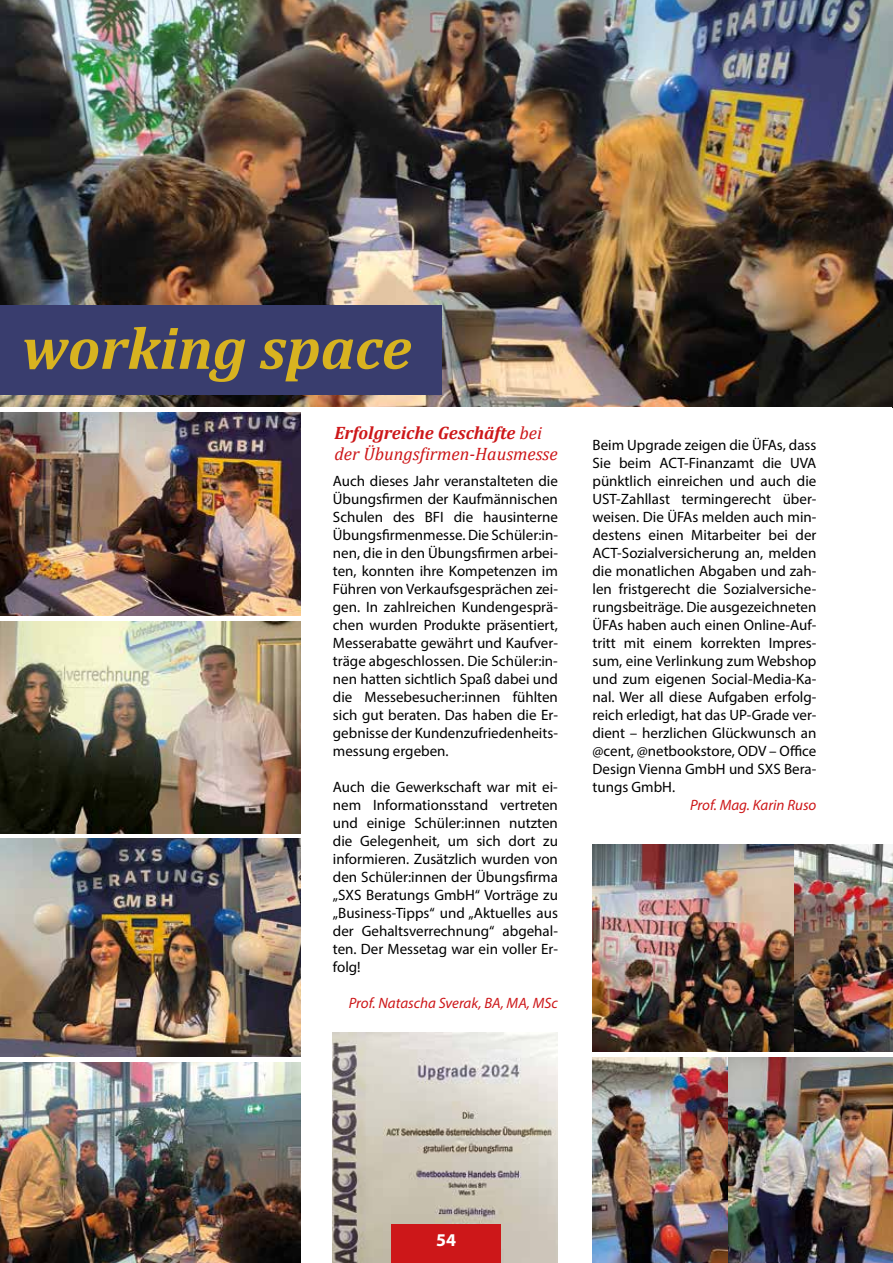
<style>
.page{position:relative;width:893px;height:1263px;background:#fff}
.page>*{position:absolute;margin:0;border:0;box-sizing:border-box;transform-origin:0 0}
.t1{font:italic 700 60px "Cambria";color:#d8b320}
.t2{font:italic 18px/21.6px "Cambria";color:#cd1719}
.t3{font:700 18px "Myriad Pro";color:#fff}
.t4{font:15px/18px "Myriad Pro";color:#000;text-align:justify}
.t5{font:italic 15px "Myriad Pro";color:#cd1719}
.s1{font-weight:700}
</style>
<div class="page">
<img style="left:0;top:0;width:893px;height:408px">
<div style="left:0;top:305px;width:442px;height:89px;background:#393d6e"></div>
<img style="left:0;top:412px;width:300px;height:422px">
<img style="left:0;top:838px;width:300px;height:425px">
<img style="left:333px;top:1033px;width:225px;height:230px">
<img style="left:592px;top:1057px;width:137px;height:206px">
<div style="left:392px;top:1224px;width:109px;height:39px;background:#cd1719"></div>
<img style="left:793px;top:844px;width:100px;height:208px">
<img style="left:729px;top:1057px;width:164px;height:206px">
<div style="left:0;top:616px;width:303px;height:5px;background:#fff"></div>
<div style="left:0;top:1057px;width:302px;height:5px;background:#fff"></div>
<img style="left:592px;top:844px;width:201px;height:208px">
<h1 class="t1" style="left:22px;top:306px;width:391px">working space</h1>
<p class="t2" style="left:334px;top:421px;width:225px"><span class="s1">Erfolgreiche Geschäfte</span> bei der Übungsfirmen-Hausmesse</p>
<p class="t4" style="left:592px;top:436px;width:225px">Beim Upgrade zeigen die ÜFAs, dass Sie beim ACT-Finanzamt die UVA pünktlich einreichen und auch die UST-Zahllast termingerecht über&shy;weisen. Die ÜFAs melden auch min&shy;destens einen Mitarbeiter bei der ACT-Sozialversicherung an, melden die monatlichen Abgaben und zah&shy;len fristgerecht die Sozialversiche&shy;rungsbeiträge. Die ausgezeichneten ÜFAs haben auch einen Online-Auf&shy;tritt mit einem korrekten Impres&shy;sum, eine Verlinkung zum Webshop und zum eigenen Social-Media-Ka&shy;nal. Wer all diese Aufgaben erfolg&shy;reich erledigt, hat das UP-Grade ver&shy;dient – herzlichen Glückwunsch an @cent, @netbookstore, ODV – Office Design Vienna GmbH und SXS Bera&shy;tungs GmbH.</p>
<p class="t5" style="left:690px;top:796px;width:128px">Prof. Mag. Karin Ruso</p>
<p class="t4" style="left:333px;top:472px;width:227px">Auch dieses Jahr veranstalteten die Übungsfirmen der Kaufmännischen Schulen des BFI die hausinterne Übungsfirmenmesse. Die Schüler:in&shy;nen, die in den Übungsfirmen arbei&shy;ten, konnten ihre Kompetenzen im Führen von Verkaufsgesprächen zei&shy;gen. In zahlreichen Kundengesprä&shy;chen wurden Produkte präsentiert, Messerabatte gewährt und Kaufver&shy;träge abgeschlossen. Die Schüler:in&shy;nen hatten sichtlich Spaß dabei und die Messebesucher:innen fühlten sich gut beraten. Das haben die Er&shy;gebnisse der Kundenzufriedenheits&shy;messung ergeben.</p>
<p class="t4" style="left:333px;top:778px;width:227px">Auch die Gewerkschaft war mit ei&shy;nem Informationsstand vertreten und einige Schüler:innen nutzten die Gelegenheit, um sich dort zu informieren. Zusätzlich wurden von den Schüler:innen der Übungsfirma „SXS Beratungs GmbH“ Vorträge zu „Business-Tipps“ und „Aktuelles aus der Gehaltsverrechnung“ abgehal&shy;ten. Der Messetag war ein voller Er&shy;folg!</p>
<p class="t5" style="left:349px;top:994px;width:211px">Prof. Natascha Sverak, BA, MA, MSc</p>
<p class="t3" style="left:436px;top:1228px;width:21px">54</p>
</div>
